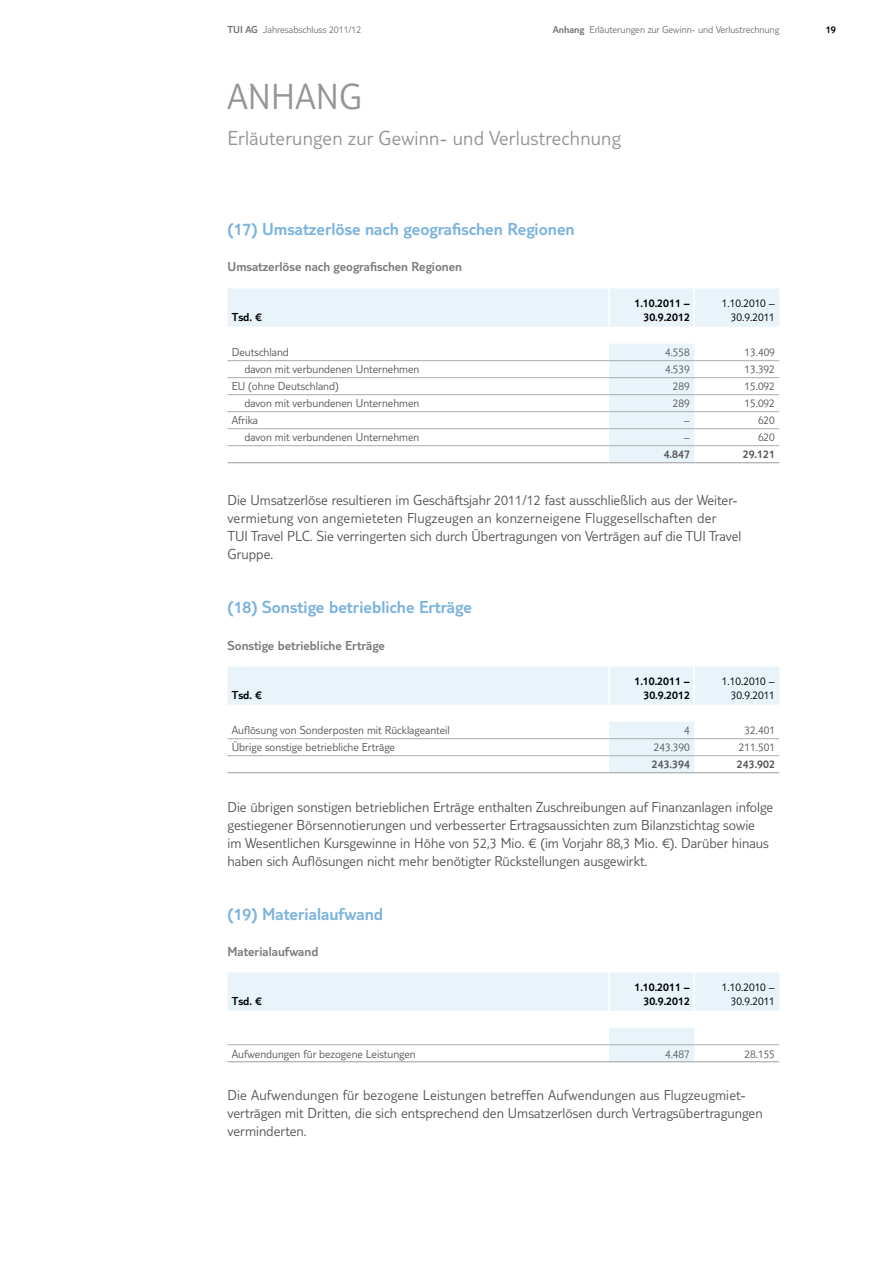
<style>
.page{position:relative;width:893px;height:1263px;background:#fff}
.page>*{position:absolute;margin:0;border:0;box-sizing:border-box;transform-origin:0 0}
.t1{font:300 37.5px "TUI Type";color:#949597}
.t2{font:300 21px "TUI Type";letter-spacing:.01em;color:#949597}
.t3{font:300 18px "TUI Type";color:#7ab3dd}
.t4{font:300 15px/18px "TUI Type";color:#58585a}
.t5{font:300 13.5px "TUI Type";color:#7b7c7e}
.t6{font:300 12px "TUI Type";color:#58585a}
.t7{font:300 12px/13.5px "TUI Type";color:#000;text-align:right}
.t8{font:300 12px/13.5px "TUI Type";color:#000;text-align:right}
.t9{font:300 12px "TUI Type";color:#58585a}
.t10{font:300 10.5px "TUI Type";letter-spacing:-.005em;color:#757577}
.t11{font:300 10.5px "TUI Type";color:#000}
.s1{font-style:inherit}
</style>
<div class="page">
<svg style="left:227px;top:288px;width:552px;height:142px"></svg>
<svg style="left:609px;top:288px;width:85px;height:174px;background:#eaf4fa"></svg>
<hr style="left:693px;top:288px;width:2px;height:39px;background:#fff">
<hr style="left:608px;top:288px;width:2px;height:39px;background:#fff">
<hr style="left:227px;top:360px;width:382px;height:1px;background:#abacae">
<hr style="left:227px;top:411px;width:382px;height:1px;background:#abacae">
<hr style="left:227px;top:445px;width:382px;height:1px;background:#abacae">
<hr style="left:609px;top:411px;width:85px;height:1px;background:#abacae">
<hr style="left:609px;top:445px;width:85px;height:1px;background:#abacae">
<hr style="left:694px;top:411px;width:85px;height:1px;background:#abacae">
<hr style="left:694px;top:445px;width:85px;height:1px;background:#abacae">
<hr style="left:609px;top:462px;width:85px;height:1px;background:#abacae">
<hr style="left:227px;top:377px;width:382px;height:1px;background:#abacae">
<hr style="left:227px;top:394px;width:382px;height:1px;background:#abacae">
<hr style="left:227px;top:428px;width:382px;height:1px;background:#abacae">
<hr style="left:694px;top:462px;width:85px;height:1px;background:#abacae">
<hr style="left:609px;top:360px;width:85px;height:1px;background:#abacae">
<hr style="left:609px;top:377px;width:85px;height:1px;background:#abacae">
<hr style="left:609px;top:394px;width:85px;height:1px;background:#abacae">
<hr style="left:609px;top:428px;width:85px;height:1px;background:#abacae">
<hr style="left:227px;top:462px;width:382px;height:1px;background:#abacae">
<hr style="left:694px;top:360px;width:85px;height:1px;background:#abacae">
<hr style="left:694px;top:377px;width:85px;height:1px;background:#abacae">
<hr style="left:694px;top:394px;width:85px;height:1px;background:#abacae">
<hr style="left:694px;top:428px;width:85px;height:1px;background:#abacae">
<svg style="left:227px;top:666px;width:552px;height:74px;fill:#e8f4fa"></svg>
<svg style="left:609px;top:666px;width:85px;height:106px"></svg>
<hr style="left:693px;top:666px;width:2px;height:39px;background:#fff">
<hr style="left:608px;top:666px;width:2px;height:39px;background:#fff">
<hr style="left:227px;top:755px;width:382px;height:1px;background:#abacae">
<hr style="left:609px;top:755px;width:85px;height:1px;background:#abacae">
<hr style="left:694px;top:755px;width:85px;height:1px;background:#abacae">
<hr style="left:609px;top:772px;width:85px;height:1px;background:#abacae">
<hr style="left:227px;top:738px;width:382px;height:1px;background:#abacae">
<hr style="left:694px;top:772px;width:85px;height:1px;background:#abacae">
<hr style="left:609px;top:738px;width:85px;height:1px;background:#abacae">
<hr style="left:227px;top:772px;width:382px;height:1px;background:#abacae">
<hr style="left:694px;top:738px;width:85px;height:1px;background:#abacae">
<svg style="left:227px;top:972px;width:552px;height:89px"></svg>
<hr style="left:693px;top:972px;width:2px;height:39px;background:#fff">
<hr style="left:608px;top:972px;width:2px;height:39px;background:#fff">
<hr style="left:227px;top:1044px;width:382px;height:1px;background:#abacae">
<hr style="left:609px;top:1044px;width:85px;height:1px;background:#abacae">
<hr style="left:694px;top:1044px;width:85px;height:1px;background:#abacae">
<hr style="left:227px;top:1061px;width:382px;height:1px;background:#abacae">
<hr style="left:609px;top:1061px;width:85px;height:1px;background:#abacae">
<hr style="left:694px;top:1061px;width:85px;height:1px;background:#abacae">
<p class="t10" style="left:227px;top:23px;width:135px"><span class="s1">TUI AG</span> Jahresabschluss 2011/12</p>
<p class="t10" style="left:553px;top:23px;width:228px"><span class="s1">Anhang</span> Erläuterungen zur Gewinn- und Verlustrechnung</p>
<p class="t11" style="left:826px;top:23px;width:12px">19</p>
<h1 class="t1" style="left:227px;top:76px;width:23px">ANHAN</h1>
<h1 class="t1" style="left:339px;top:76px;width:25px">G</h1>
<h2 class="t2" style="left:227px;top:127px;width:395px">Erläuterungen zur Gewinn- und Verlustrechnung</h2>
<p class="t3" style="left:227px;top:219px;width:349px">(17) Umsatzerlöse nach geografischen Regionen</p>
<p class="t5" style="left:227px;top:259px;width:236px">Umsatzerlöse nach geografischen Regionen</p>
<p class="t7" style="left:232px;top:310px;width:31px">Tsd. €</p>
<p class="t7" style="left:634px;top:296px;width:57px">1.10.2011 –<br>30.9.2012</p>
<p class="t8" style="left:722px;top:296px;width:55px">1.10.2010 –<br>30.9.2011</p>
<p class="t6" style="left:232px;top:345px;width:59px">Deutschland</p>
<p class="t6" style="left:665px;top:346px;width:26px">4.558</p>
<p class="t6" style="left:744px;top:346px;width:32px">13.409</p>
<p class="t6" style="left:244px;top:362px;width:176px">davon mit verbundenen Unternehmen</p>
<p class="t6" style="left:665px;top:363px;width:26px">4.539</p>
<p class="t6" style="left:744px;top:363px;width:32px">13.392</p>
<p class="t6" style="left:232px;top:379px;width:109px">EU (ohne Deutschland)</p>
<p class="t6" style="left:673px;top:380px;width:18px">289</p>
<p class="t6" style="left:744px;top:380px;width:32px">15.092</p>
<p class="t6" style="left:244px;top:396px;width:176px">davon mit verbundenen Unternehmen</p>
<p class="t6" style="left:673px;top:397px;width:18px">289</p>
<p class="t6" style="left:744px;top:397px;width:32px">15.092</p>
<p class="t6" style="left:232px;top:413px;width:28px">Afrika</p>
<p class="t6" style="left:684px;top:414px;width:7px">–</p>
<p class="t6" style="left:758px;top:414px;width:18px">620</p>
<p class="t6" style="left:244px;top:430px;width:176px">davon mit verbundenen Unternehmen</p>
<p class="t6" style="left:684px;top:431px;width:7px">–</p>
<p class="t6" style="left:758px;top:431px;width:18px">620</p>
<p class="t9" style="left:664px;top:448px;width:28px">4.847</p>
<p class="t9" style="left:743px;top:448px;width:34px">29.121</p>
<p class="t4" style="left:227px;top:491px;width:511px">Die Umsatzerlöse resultieren im Geschäftsjahr 2011/12 fast ausschließlich aus der Weiter&shy;vermietung von angemieteten Flugzeugen an konzerneigene Fluggesellschaften der<br>TUI -Travel PLC</p>
<p class="t4" style="left:310px;top:527px;width:433px">. Sie verringerten sich durch Übertragungen von Verträgen auf die TUI Travel</p>
<p class="t4" style="left:227px;top:545px;width:47px">Gruppe.</p>
<p class="t3" style="left:227px;top:597px;width:246px">(18) Sonstige betriebliche Erträge</p>
<p class="t5" style="left:227px;top:637px;width:159px">Sonstige betriebliche Erträge</p>
<p class="t7" style="left:232px;top:688px;width:31px">Tsd. €</p>
<p class="t7" style="left:634px;top:674px;width:57px">1.10.2011 –<br>30.9.2012</p>
<p class="t8" style="left:722px;top:674px;width:55px">1.10.2010 –<br>30.9.2011</p>
<p class="t6" style="left:232px;top:723px;width:220px">Auflösung von Sonderposten mit Rücklageanteil</p>
<p class="t6" style="left:684px;top:724px;width:7px">4</p>
<p class="t6" style="left:744px;top:724px;width:32px">32.401</p>
<p class="t6" style="left:232px;top:740px;width:165px">Übrige sonstige betriebliche Erträge</p>
<p class="t6" style="left:654px;top:741px;width:38px">243.390</p>
<p class="t6" style="left:739px;top:741px;width:38px">211.501</p>
<p class="t9" style="left:652px;top:758px;width:40px">243.394</p>
<p class="t9" style="left:737px;top:758px;width:40px">243.902</p>
<p class="t4" style="left:227px;top:797px;width:547px">Die übrigen sonstigen betrieblichen Erträge enthalten Zuschreibungen auf Finanzanlagen infolge gestiegener Börsennotierungen und verbesserter Ertragsaussichten zum Bilanzstichtag sowie<br>im Wesentlichen Kursgewinne in Höhe von 52,3 M io. € (im Vorjahr 88,3 M io. €). Darüber hinaus haben sich Auflösungen nicht mehr benötigter Rückstellungen ausgewirkt.</p>
<p class="t3" style="left:227px;top:903px;width:157px">(19) Materialaufwand</p>
<p class="t5" style="left:227px;top:943px;width:92px">Materialaufwand</p>
<p class="t7" style="left:232px;top:994px;width:31px">Tsd. €</p>
<p class="t7" style="left:634px;top:980px;width:57px">1.10.2011 –<br>30.9.2012</p>
<p class="t8" style="left:722px;top:980px;width:55px">1.10.2010 –<br>30.9.2011</p>
<p class="t6" style="left:232px;top:1047px;width:185px">Aufwendungen für bezogene Leistungen</p>
<p class="t6" style="left:665px;top:1047px;width:26px">4.487</p>
<p class="t6" style="left:744px;top:1047px;width:32px">28.155</p>
<p class="t4" style="left:227px;top:1085px;width:537px">Die Aufwendungen für bezogene Leistungen betreffen Aufwendungen aus Flugzeugmiet&shy;verträgen mit Dritten, die sich entsprechend den Umsatzerlösen durch Vertragsübertragungen verminderten.</p>
</div>
